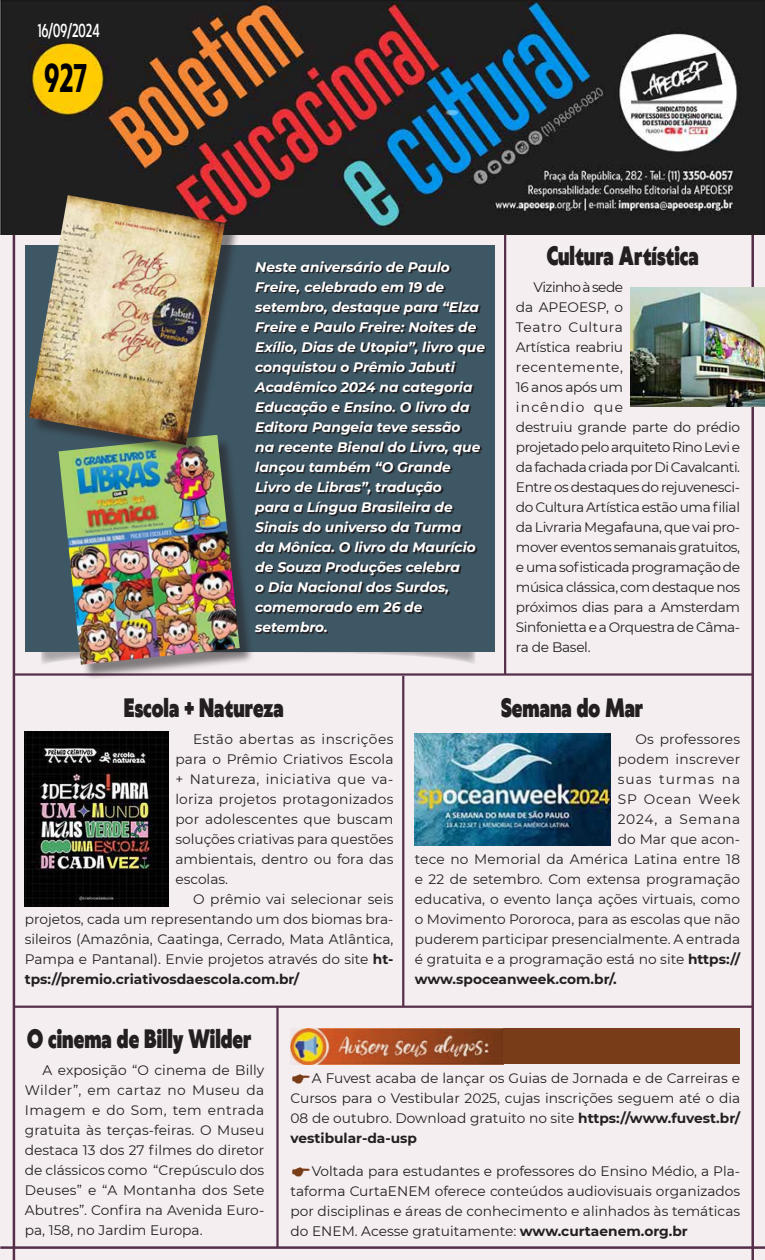
<style>
.page{position:relative;width:765px;height:1260px;background:#fff}
.page>*{position:absolute;margin:0;border:0;box-sizing:border-box;transform-origin:0 0}
.t1{font:700 37.5px "Klein Condensed";color:#000;scale:.75 1}
.t2{font:900 25px "Klein";color:#231f20;scale:.75 1}
.t3{font:500 17.5px "Klein Condensed";color:#fff;scale:.75 1}
.t4{font:13.75px/20px "Montserrat";color:#231f20;text-align:justify}
.t5{font:italic 700 13.75px/20px "Montserrat";color:#fff}
.t6{font:13.75px/20px "Montserrat";letter-spacing:-.03em;color:#231f20}
.t7{font:700 13.75px "Montserrat";color:#231f20}
.t8{font:13.75px "Montserrat";letter-spacing:.055em;color:#231f20}
.t9{font:13.75px "Montserrat";letter-spacing:.025em;color:#231f20}
.t10{font:13.75px "Montserrat";letter-spacing:.075em;color:#231f20}
.s1{font-weight:700}
</style>
<div class="page">
<div style="left:0;top:216px;width:765px;height:1044px;background:#f5eef1"></div>
<img style="left:0;top:0;width:765px;height:235px">
<svg style="left:40px;top:651px;width:436px;height:13px"></svg>
<hr style="left:0;top:1246px;width:765px;height:3px;background:#552e4a">
<hr style="left:751px;top:235px;width:3px;height:1025px;background:#552e4a">
<hr style="left:13px;top:235px;width:2px;height:1025px;background:#552e4a">
<hr style="left:402px;top:676px;width:2px;height:330px;background:#552e4a">
<hr style="left:504px;top:235px;width:2px;height:440px;background:#552e4a">
<hr style="left:276px;top:1006px;width:3px;height:242px;background:#552e4a">
<div style="left:25px;top:245px;width:469px;height:406px;background:#3e5765"></div>
<hr style="left:14px;top:673px;width:738px;height:3px;background:#552e4a">
<hr style="left:14px;top:1006px;width:738px;height:2px;background:#552e4a">
<svg style="left:256px;top:263px;width:230px;height:371px"></svg>
<img style="left:291px;top:1029px;width:213px;height:36px">
<div style="left:503px;top:1029px;width:237px;height:35px;background:#793c18"></div>
<img style="left:630px;top:287px;width:135px;height:119px">
<img style="left:415px;top:733px;width:196px;height:113px">
<img style="left:25px;top:731px;width:143px;height:176px">
<div style="left:61px;top:437px;width:194px;height:243px;background:#231f20;opacity:.55"></div>
<img style="left:59px;top:460px;width:181px;height:205px">
<div style="left:31px;top:197px;width:209px;height:263px;background:#231f20;opacity:.55"></div>
<img style="left:29px;top:195px;width:196px;height:250px">
<p class="t3" style="left:38px;top:18px;width:84px">16/09/2024</p>
<h1 class="t1" style="left:45px;top:50px;width:58px">927</h1>
<p class="t5" style="left:255px;top:257px;width:231px">Neste aniversário de Paulo<br>Freire, celebrado em 19 de setembro, destaque para “Elza<br>Freire e Paulo Freire: Noites de<br>Exílio, Dias de Utopia”, livro que conquistou o Prêmio Jabuti<br>Acadêmico 2024 na categoria<br>Educação e Ensino. O livro da<br>Editora Pangeia teve sessão<br>na recente Bienal do Livro, que lançou também “O Grande<br>Livro de Libras”, tradução<br>para a Língua Brasileira de<br>Sinais do universo da Turma<br>da Mônica. O livro da Maurício de Souza Produções celebra<br>o Dia Nacional dos Surdos, comemorado em 26 de setembro.</p>
<h2 class="t2" style="left:547px;top:237px;width:204px">Cultura Artística</h2>
<p class="t6" style="left:516px;top:276px;width:226px;text-indent:18px">Vizinho à sede<br>da APEOESP, o<br>Teatro Cultura<br>Artística reabriu<br>recentemente,<br>16 anos após um<br>incêndio que<br>destruiu grande parte do prédio projetado pelo arquiteto Rino Levi e da fachada criada por Di Cavalcanti.<br>Entre os destaques do rejuvenesci&shy;do Cultura Artística estão uma filial da Livraria Megafauna, que vai pro&shy;mover eventos semanais gratuitos, e uma sofisticada programação de música clássica, com destaque nos próximos dias para a Amsterdam<br>Sinfonietta e a Orquestra de Câma&shy;ra de Basel.</p>
<h2 class="t2" style="left:124px;top:689px;width:215px">Escola + Natureza</h2>
<p class="t4" style="left:175px;top:729px;width:220px;text-indent:18px">Estão abertas as inscrições para o Prêmio Criativos Escola + Natureza, iniciativa que va&shy;loriza projetos protagonizados por adolescentes que buscam soluções criativas para questões ambientais, dentro ou fora das escolas.</p>
<p class="t4" style="left:25px;top:889px;width:370px;text-indent:168px">O prêmio vai selecionar seis projetos, cada um representando um dos biomas bra&shy;sileiros (Amazônia, Caatinga, Cerrado, Mata Atlântica, Pampa e Pantanal). Envie projetos através do site <span class="s1">ht&shy;tps://premio.criativosdaescola.com.br/</span></p>
<h2 class="t2" style="left:501px;top:689px;width:191px">Semana do Mar</h2>
<p class="t4" style="left:635px;top:729px;width:106px">Os professores</p>
<p class="t9" style="left:618px;top:750px;width:124px">podem inscrever</p>
<p class="t10" style="left:618px;top:770px;width:124px">suas turmas na</p>
<p class="t8" style="left:618px;top:790px;width:124px">SP Ocean Week</p>
<p class="t8" style="left:618px;top:810px;width:124px">2024, a Semana</p>
<p class="t4" style="left:618px;top:829px;width:124px">do Mar que acon-</p>
<p class="t4" style="left:415px;top:849px;width:327px">tece no Memorial da América Latina entre 18</p>
<p class="t4" style="left:415px;top:869px;width:327px">e 22 de setembro. Com extensa programação</p>
<p class="t4" style="left:415px;top:889px;width:327px">educativa, o evento lança ações virtuais, como</p>
<p class="t4" style="left:415px;top:909px;width:327px">o Movimento Pororoca, para as escolas que não</p>
<p class="t4" style="left:415px;top:929px;width:327px">puderem participar presencialmente. A entrada</p>
<p class="t4" style="left:415px;top:949px;width:327px">é gratuita e a programação está no site <span class="s1">https://</span></p>
<p class="t7" style="left:415px;top:969px;width:203px">www.spoceanweek.com.br/.</p>
<h2 class="t2" style="left:27px;top:1020px;width:301px">O cinema de Billy Wilder</h2>
<p class="t4" style="left:25px;top:1060px;width:241px;text-indent:18px">A exposição “O cinema de Billy Wilder”, em cartaz no Museu da Imagem e do Som, tem entrada gratuita às terças-feiras. O Museu destaca 13 dos 27 filmes do diretor de clássicos como “Crepúsculo dos Deuses” e “A Montanha dos Sete Abutres”. Confira na Avenida Euro&shy;pa, 158, no Jardim Europa.</p>
<p class="t4" style="left:291px;top:1068px;width:451px;text-indent:21px">A Fuvest acaba de lançar os Guias de Jornada e de Carreiras e Cursos para o Vestibular 2025, cujas inscrições seguem até o dia 08 de outubro. Download gratuito no site <span class="s1">https://www.fuvest.br/ vestibular-da-usp</span></p>
<p class="t4" style="left:291px;top:1160px;width:451px;text-indent:21px">Voltada para estudantes e professores do Ensino Médio, a Pla&shy;taforma CurtaENEM oferece conteúdos audiovisuais organizados por disciplinas e áreas de conhecimento e alinhados às temáticas do ENEM. Acesse gratuitamente: <span class="s1">www.curtaenem.org.br</span></p>
</div>
